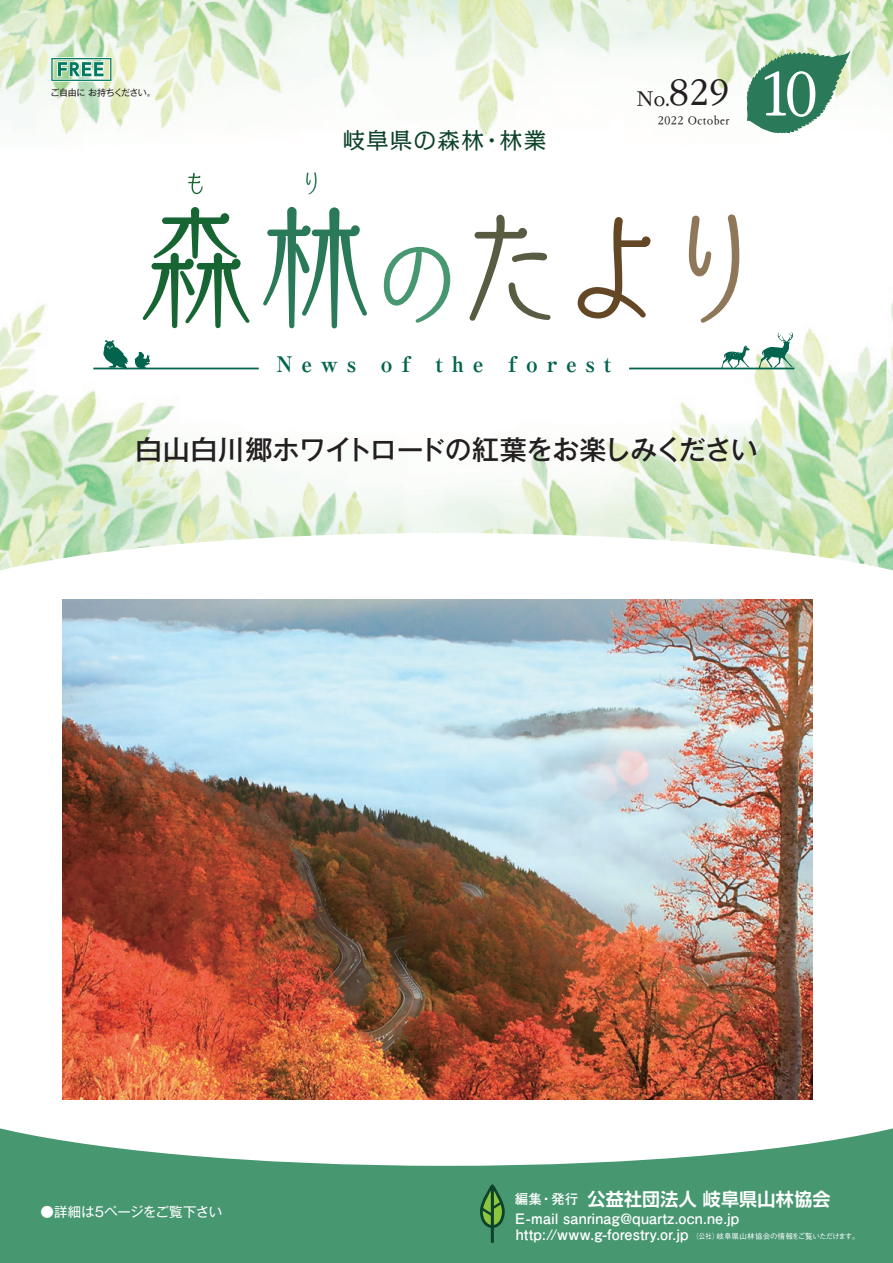
<style>
.page{position:relative;width:893px;height:1263px;background:#fff}
.page>*{position:absolute;margin:0;border:0;box-sizing:border-box;transform-origin:0 0}
.t1{font:500 69px "P Kiza Kinryou Std";color:#fff}
.t2{font:500 40.5px "P Kiza Kinryou Std";color:#231f20}
.t3{font:500 27px "Gothic MB101 Pro";letter-spacing:-.025em;color:#231f20}
.t4{font:500 23.4px "P Kiza Kinryou Std";color:#231f20}
.t5{font:22.8px "Kakumin Pro";letter-spacing:.05em;color:#0e432b}
.t6{font:700 expanded 21.45px "Ryumin Pro";letter-spacing:.4em;color:#03644d}
.t7{font:700 18px "Shin Go Pr 5 De";letter-spacing:.015em;color:#fff}
.t8{font:700 14.4px "Futo Go B101 Pr 5";letter-spacing:.015em;color:#fff}
.t9{font:13.5px "Gothic MB101 Pro";letter-spacing:-.02em;color:#fff}
.t10{font:700 13.5px "Futo Go B101 Pr 5";color:#fff}
.t11{font:500 12.75px "P Kiza Kinryou Std";color:#231f20}
.t12{font:9px "Gothic MB101 Pro";letter-spacing:-.04em;color:#231f20}
.t13{font:500 7.5px "Gothic BBB Pr 5";letter-spacing:-.005em;color:#fff}
.t14{font:500 7.5px "Gothic BBB Pr 5";letter-spacing:-.005em;color:#fff;scale:.85 1}
</style>
<div class="page">
<img style="left:0;top:0;width:893px;height:571px">
<svg style="left:0;top:1128px;width:893px;height:135px;fill:#479771"></svg>
<svg style="left:746px;top:50px;width:105px;height:83px"></svg>
<svg style="left:50px;top:57px;width:63px;height:25px;background:#91c5ad"></svg>
<svg style="left:759px;top:332px;width:34px;height:36px"></svg>
<svg style="left:721px;top:345px;width:29px;height:23px"></svg>
<svg style="left:143px;top:207px;width:106px;height:121px"></svg>
<svg style="left:263px;top:207px;width:104px;height:121px"></svg>
<svg style="left:384px;top:247px;width:66px;height:76px"></svg>
<svg style="left:470px;top:215px;width:80px;height:106px"></svg>
<svg style="left:578px;top:217px;width:72px;height:102px"></svg>
<svg style="left:689px;top:214px;width:50px;height:109px"></svg>
<svg style="left:188px;top:173px;width:15px;height:21px"></svg>
<svg style="left:306px;top:172px;width:11px;height:22px"></svg>
<hr style="left:93px;top:368px;width:166px;height:1px;background:#03644d">
<hr style="left:629px;top:368px;width:165px;height:1px;background:#03644d">
<svg style="left:103px;top:340px;width:26px;height:30px"></svg>
<svg style="left:135px;top:351px;width:15px;height:17px"></svg>
<hr style="left:491px;top:1186px;width:3px;height:57px;background:#0e432b;border-radius:2px">
<svg style="left:480px;top:1184px;width:25px;height:44px"></svg>
<img style="left:62px;top:599px;width:750px;height:500px">
<p class="t12" style="left:51px;top:85px;width:107px">ご自由にお持ちください。</p>
<h3 class="t5" style="left:343px;top:122px;width:143px">岐阜県の森林</h3>
<h3 class="t5" style="left:480px;top:122px;width:68px">・林業</h3>
<h2 class="t2" style="left:668px;top:63px;width:63px">829</h2>
<h3 class="t4" style="left:636px;top:82px;width:35px">No.</h3>
<p class="t11" style="left:657px;top:111px;width:74px">2022 October</p>
<h1 class="t1" style="left:757px;top:44px;width:63px">10</h1>
<h3 class="t6" style="left:276px;top:347px;width:81px">News</h3>
<h3 class="t6" style="left:381px;top:347px;width:32px">o f</h3>
<h3 class="t6" style="left:435px;top:347px;width:50px">the</h3>
<h3 class="t6" style="left:508px;top:347px;width:105px">forest</h3>
<h3 class="t3" style="left:135px;top:427px;width:624px">白山白川郷ホワイトロードの紅葉をお楽しみください</h3>
<p class="t9" style="left:40px;top:1200px;width:183px">●詳細は5ページをご覧下さい</p>
<p class="t10" style="left:515px;top:1188px;width:29px">編集</p>
<p class="t10" style="left:540px;top:1188px;width:40px">・発行</p>
<p class="t7" style="left:587px;top:1184px;width:244px">公益社団法人岐阜県山林協会</p>
<p class="t8" style="left:513px;top:1206px;width:228px">Ｅ-mail sanrinag@quartz.ocn.ne j p.</p>
<p class="t8" style="left:516px;top:1223px;width:174px">http://www -g. forestry.or j p.</p>
<p class="t13" style="left:716px;top:1230px;width:145px">岐阜県山林協会の情報をご覧いただけます。</p>
<p class="t14" style="left:692px;top:1230px;width:32px">（公社）</p>
</div>
